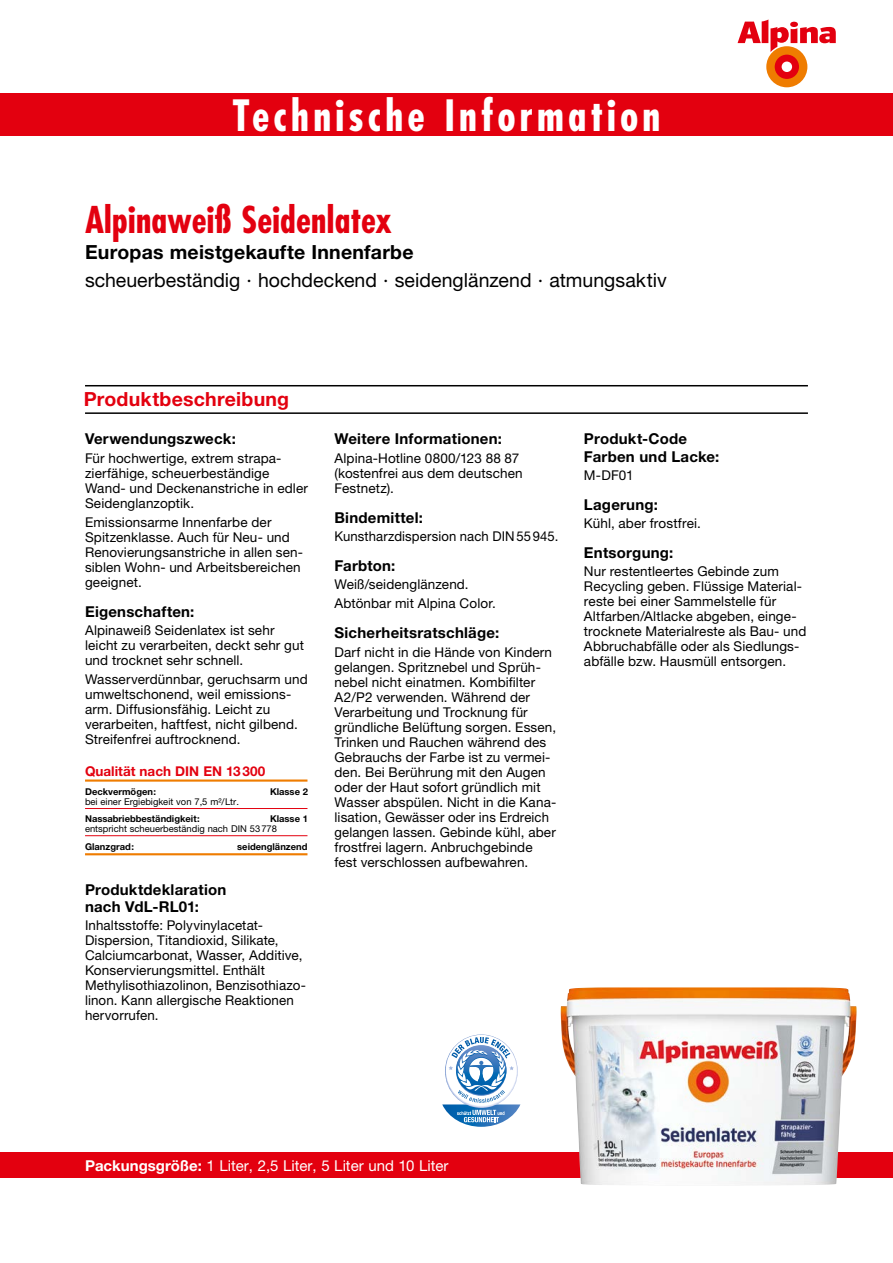
<style>
.page{position:relative;width:893px;height:1263px;background:#fff}
.page>*{position:absolute;margin:0;border:0;box-sizing:border-box;transform-origin:0 0}
.t1{font:700 condensed 42px "Futura Std";letter-spacing:.095em;color:#fff}
.t2{font:700 condensed 36px "Futura LT";letter-spacing:.005em;color:#e3000f}
.t3{font:19.5px "Helvetica Neue LT Std";color:#000}
.t4{font:700 19.5px "Helvetica Neue LT Std";letter-spacing:.01em;color:#000}
.t5{font:700 19.5px "Helvetica Neue LT Std";letter-spacing:.01em;color:#e3000f}
.t6{font:700 15px/17.2px "Helvetica Neue LT Std";letter-spacing:.015em;color:#000}
.t7{font:15px "Helvetica Neue LT Std";color:#fff}
.t8{font:13.5px/15px "Helvetica Neue LT Std";letter-spacing:.01em;color:#000}
.t9{font:700 13.5px "Helvetica Neue LT Std";color:#e3000f}
.t10{font:700 9.45px "Helvetica Neue LT Std";color:#000}
.t11{font:9.45px "Helvetica Neue LT Std";color:#000}
.s1{font-weight:700}
</style>
<div class="page">
<div style="left:0;top:1152px;width:893px;height:26px;background:#e3000f"></div>
<hr style="left:85px;top:779px;width:222px;height:3px;background:#ef7c00">
<hr style="left:85px;top:808px;width:222px;height:1px;background:#e3000f">
<hr style="left:85px;top:835px;width:222px;height:1px;background:#e3000f">
<hr style="left:85px;top:853px;width:222px;height:2px;background:#ef7c00">
<div style="left:0;top:94px;width:893px;height:42px;background:#e3000f"></div>
<hr style="left:85px;top:385px;width:723px;height:1px;background:#000">
<hr style="left:85px;top:412px;width:723px;height:2px;background:#000">
<div style="left:766px;top:46px;width:41px;height:41px;background:#ef7c00;border-radius:50%"></div>
<div style="left:775px;top:55px;width:24px;height:24px;background:#e3000f;border-radius:50%"></div>
<div style="left:782px;top:62px;width:10px;height:10px;background:#fff;border-radius:50%"></div>
<svg style="left:738px;top:19px;width:98px;height:33px"></svg>
<img style="left:560px;top:987px;width:297px;height:198px">
<svg style="left:442px;top:1037px;width:78px;height:90px"></svg>
<h1 class="t1" style="left:233px;top:90px;width:429px">Technische Information</h1>
<h2 class="t2" style="left:85px;top:197px;width:309px">Alpinaweiß Seidenlatex</h2>
<h3 class="t4" style="left:85px;top:240px;width:330px">Europas meistgekaufte Innenfarbe</h3>
<h3 class="t3" style="left:85px;top:269px;width:583px">scheuerbeständig · hochdeckend · seidenglänzend · atmungsaktiv</h3>
<h3 class="t5" style="left:84px;top:387px;width:207px">Produktbeschreibung</h3>
<p class="t6" style="left:85px;top:430px;width:152px">Verwendungszweck:</p>
<p class="t8" style="left:85px;top:450px;width:224px">Für hochwertige, extrem strapa&shy;zierfähige, scheuerbeständige<br>Wand- und Deckenanstriche in edler<br>Seidenglanzoptik.</p>
<p class="t8" style="left:85px;top:514px;width:220px">Emissionsarme Innenfarbe der<br>Spitzenklasse. Auch für Neu- und<br>Renovierungsanstriche in allen sen&shy;siblen Wohn- und Arbeitsbereichen geeignet.</p>
<p class="t6" style="left:85px;top:603px;width:111px">Eigenschaften:</p>
<p class="t8" style="left:85px;top:623px;width:220px">Alpinaweiß Seidenlatex ist sehr leicht zu verarbeiten, deckt sehr gut und trocknet sehr schnell.</p>
<p class="t8" style="left:85px;top:672px;width:224px">Wasserverdünnbar, geruchsarm und umweltschonend, weil emissions&shy;arm. Diffusionsfähig. Leicht zu verarbeiten, haftfest, nicht gilbend.<br>Streifenfrei auftrocknend.</p>
<p class="t9" style="left:85px;top:763px;width:182px">Qualität nach DIN EN 13 300</p>
<p class="t10" style="left:85px;top:785px;width:73px">Deckvermögen:</p>
<p class="t10" style="left:270px;top:785px;width:40px">Klasse 2</p>
<p class="t11" style="left:85px;top:796px;width:155px">bei einer Ergiebigkeit von 7,5 m²/Ltr.</p>
<p class="t10" style="left:85px;top:813px;width:116px">Nassabriebbeständigkeit:</p>
<p class="t10" style="left:270px;top:813px;width:40px">Klasse 1</p>
<p class="t11" style="left:85px;top:823px;width:193px">entspricht scheuerbeständig nach DIN 53778</p>
<p class="t10" style="left:85px;top:840px;width:50px">Glanzgrad:</p>
<p class="t10" style="left:237px;top:840px;width:72px">seidenglänzend</p>
<p class="t6" style="left:85px;top:880px;width:143px">Produktdeklaration nach VdL-RL01:</p>
<p class="t8" style="left:85px;top:918px;width:223px">Inhaltsstoffe: Polyvinylacetat-Dispersion, Titandioxid, Silikate, Calciumcarbonat, Wasser, Additive, Konservierungsmittel. Enthält Methylisothiazolinon, Benzisothiazo&shy;linon. Kann allergische Reaktionen hervorrufen.</p>
<p class="t6" style="left:334px;top:430px;width:169px">Weitere Informationen:</p>
<p class="t8" style="left:334px;top:450px;width:190px">Alpina-Hotline 0800/123 88 87 (kostenfrei aus dem deutschen<br>Festnetz).</p>
<p class="t6" style="left:334px;top:508px;width:90px">Bindemittel:</p>
<p class="t8" style="left:334px;top:528px;width:225px">Kunstharzdispersion nach DIN55945.</p>
<p class="t6" style="left:334px;top:556px;width:62px">Farbton:</p>
<p class="t8" style="left:334px;top:574px;width:163px;line-height:19.2px">Weiß/seidenglänzend.<br>Abtönbar mit Alpina Color.</p>
<p class="t6" style="left:334px;top:624px;width:166px">Sicherheitsratschläge:</p>
<p class="t8" style="left:334px;top:644px;width:223px">Darf nicht in die Hände von Kindern gelangen. Spritznebel und Sprüh&shy;nebel nicht einatmen. Kombifilter A2/P2 verwenden. Während der Verarbeitung und Trocknung für gründliche Belüftung sorgen. Essen, Trinken und Rauchen während des Gebrauchs der Farbe ist zu vermei&shy;den. Bei Berührung mit den Augen oder der Haut sofort gründlich mit Wasser abspülen. Nicht in die Kana&shy;lisation, Gewässer oder ins Erdreich gelangen lassen. Gebinde kühl, aber frostfrei lagern. Anbruchgebinde fest verschlossen aufbewahren.</p>
<p class="t6" style="left:584px;top:430px;width:137px">Produkt-Code<br>Farben und Lacke:</p>
<p class="t8" style="left:584px;top:467px;width:51px">M-DF01</p>
<p class="t6" style="left:584px;top:496px;width:75px">Lagerung:</p>
<p class="t8" style="left:584px;top:516px;width:118px">Kühl, aber frostfrei.</p>
<p class="t6" style="left:584px;top:544px;width:91px">Entsorgung:</p>
<p class="t8" style="left:584px;top:564px;width:224px">Nur restentleertes Gebinde zum Recycling geben. Flüssige Material--- reste bei einer Sammelstelle für Altfarben/Altlacke abgeben, einge&shy;trocknete Materialreste als Bau- und Abbruchabfälle oder als Siedlungs&shy;abfälle bzw. Hausmüll entsorgen.</p>
<p class="t7" style="left:85px;top:1156px;width:365px"><span class="s1">Packungsgröße:</span> 1 Liter, 2,5 Liter, 5 Liter und 10 Liter</p>
</div>
